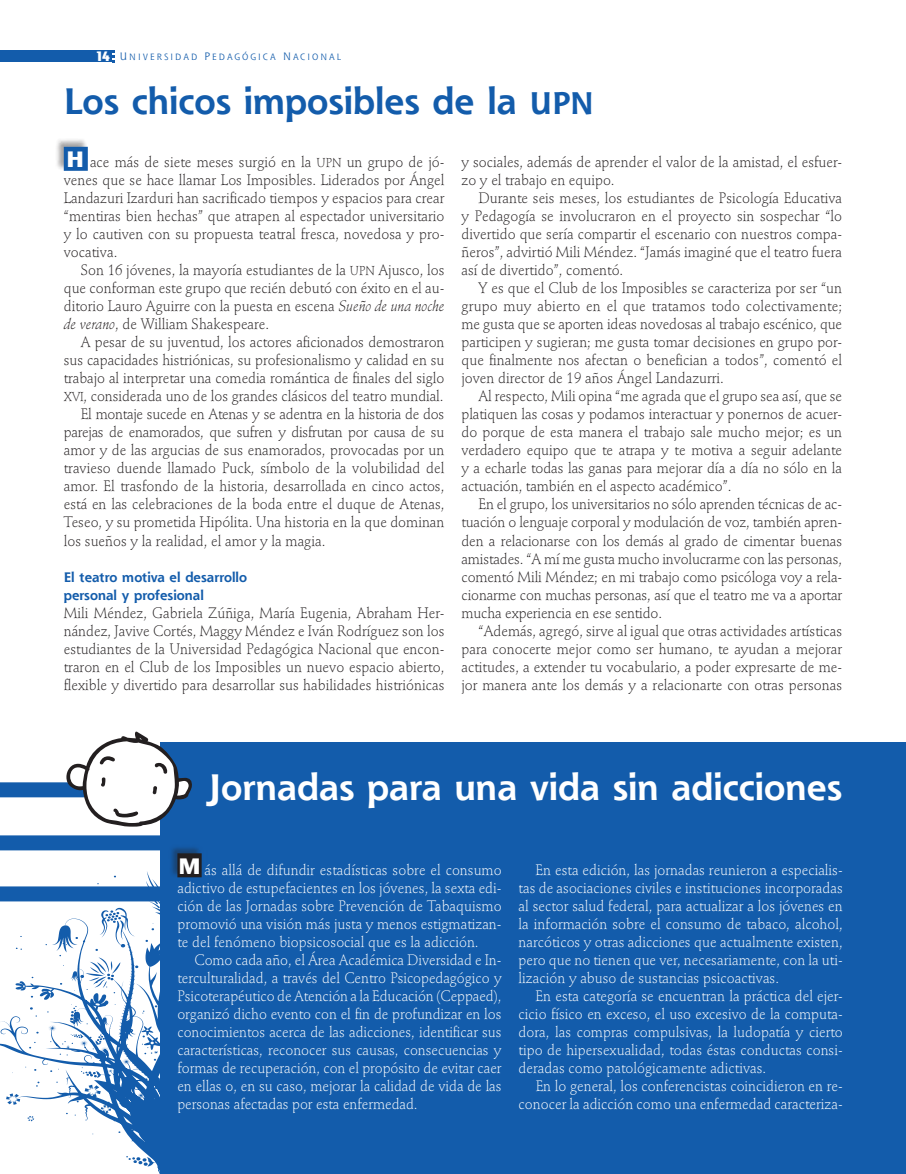
<style>
.page{position:relative;width:906px;height:1174px;background:#fff}
.page>*{position:absolute;margin:0;border:0;box-sizing:border-box;transform-origin:0 0}
.t1{font:700 36px "Shannon";color:#fff}
.t2{font:700 36px "Shannon";color:#135cab}
.t3{font:700 22.2px "Stone Sans";color:#fff}
.t4{font:300 15px/18px "Stempel Schneidler";color:#231f20;text-align:justify;scale:.95 1}
.t5{font:300 15px/18px "Stempel Schneidler";color:#fff;text-align:justify;scale:.95 1}
.t6{font:300 15px "Stempel Schneidler";letter-spacing:-.02em;color:#231f20;scale:.95 1}
.t7{font:700 13.5px/18px "Shannon";color:#135cab}
.t8{font:8.85px "Shannon Book SC850";letter-spacing:.235em;color:#135cab}
.s1{font-family:"Briem Akademi MM 900 400";font-size:13.5px;color:#fff}
.s2{font-size:10.5px}
.s3{font-family:"Shannon Bold SC850";font-weight:400;font-size:30.6px}
.s4{font-family:"Stempel Schneidler Light SC850";font-weight:400;font-size:12.75px}
.s5{font-style:italic}
</style>
<div class="page">
<div style="left:0;top:50px;width:111px;height:12px;background:#135cab"></div>
<svg style="left:113px;top:50px;width:2px;height:12px"></svg>
<div style="left:160px;top:742px;width:746px;height:432px;background:#135cab"></div>
<div style="left:55px;top:138px;width:69px;height:41px;background:#231f20;opacity:.4"></div>
<div style="left:64px;top:147px;width:24px;height:24px;background:#135cab"></div>
<div style="left:0;top:782px;width:160px;height:15px;background:#135cab"></div>
<div style="left:0;top:835px;width:160px;height:15px;background:#135cab"></div>
<svg style="left:0;top:871px;width:160px;height:303px"></svg>
<div style="left:168px;top:844px;width:74px;height:41px;background:#231f20;opacity:.4"></div>
<div style="left:177px;top:853px;width:25px;height:24px;background:#231f20"></div>
<svg style="left:66px;top:731px;width:126px;height:95px"></svg>
<p class="t8" style="left:95px;top:51px;width:77px"><span class="s1">14</span> <span class="s2">U</span>NI VE RSIDAD</p>
<p class="t8" style="left:204px;top:51px;width:16px"><span class="s2">P</span> EDAG</p>
<p class="t8" style="left:242px;top:51px;width:101px">ÓGI CA <span class="s2">N</span>ACI ONA L</p>
<h1 class="t2" style="left:64px;top:79px;width:532px">Los chicos imposibles de la <span class="s3">upn</span></h1>
<h2 class="t3" style="left:67px;top:146px;width:18px">H</h2>
<p class="t4" style="left:64px;top:153px;width:402px;text-indent:26px">ace más de siete meses surgió en la <span class="s4">UPN</span> un grupo de jó&shy;venes que se hace llamar Los Imposibles. Liderados por Ángel Landazuri Izarduri han sacrificado tiempos y espacios para crear “mentiras bien hechas” que atrapen al espectador universitario y lo cautiven con su propuesta teatral fresca, novedosa y pro&shy;vocativa.</p>
<p class="t4" style="left:64px;top:261px;width:402px;text-indent:17px">Son 16 jóvenes, la mayoría estudiantes de la <span class="s4">UPN</span> Ajusco, los que conforman este grupo que recién debutó con éxito en el au&shy;ditorio Lauro Aguirre con la puesta en escena <span class="s5">Sueño de una noche de verano</span>, de William Shakespeare.</p>
<p class="t4" style="left:81px;top:333px;width:384px">A pesar de su juventud, los actores aficionados demostraron</p>
<p class="t4" style="left:64px;top:351px;width:402px">sus capacidades histriónicas, su profesionalismo y calidad en su</p>
<p class="t4" style="left:64px;top:369px;width:402px">trabajo al interpretar una comedia romántica de finales del siglo</p>
<p class="t4" style="left:64px;top:387px;width:401px"><span class="s4">XVI</span>, considerada uno de los grandes clásicos del teatro mundial.</p>
<p class="t6" style="left:81px;top:405px;width:384px">El montaje sucede en Atenas y se adentra en la historia de dos</p>
<p class="t6" style="left:64px;top:423px;width:402px">parejas de enamorados, que sufren y disfrutan por causa de su</p>
<p class="t4" style="left:64px;top:441px;width:402px">amor y de las argucias de sus enamorados, provocadas por un</p>
<p class="t4" style="left:64px;top:459px;width:402px">travieso duende llamado Puck, símbolo de la volubilidad del</p>
<p class="t4" style="left:64px;top:477px;width:402px">amor. El trasfondo de la historia, desarrollada en cinco actos,</p>
<p class="t4" style="left:64px;top:495px;width:402px">está en las celebraciones de la boda entre el duque de Atenas,</p>
<p class="t4" style="left:64px;top:513px;width:402px">Teseo, y su prometida Hipólita. Una historia en la que dominan</p>
<p class="t4" style="left:64px;top:531px;width:277px">los sueños y la realidad, el amor y la magia.</p>
<p class="t7" style="left:64px;top:567px;width:185px">El teatro motiva el desarrollo personal y profesional</p>
<p class="t4" style="left:64px;top:603px;width:402px">Mili Méndez, Gabriela Zúñiga, María Eugenia, Abraham Her&shy;nández, Javive Cortés, Maggy Méndez e Iván Rodríguez son los estudiantes de la Universidad Pedagógica Nacional que encon&shy;traron en el Club de los Imposibles un nuevo espacio abierto, flexible y divertido para desarrollar sus habilidades histriónicas</p>
<p class="t4" style="left:461px;top:153px;width:402px">y sociales, además de aprender el valor de la amistad, el esfuer&shy;zo y el trabajo en equipo.</p>
<p class="t4" style="left:461px;top:189px;width:402px;text-indent:17px">Durante seis meses, los estudiantes de Psicología Educativa y Pedagogía se involucraron en el proyecto sin sospechar “lo divertido que sería compartir el escenario con nuestros compa&shy;ñeros”, advirtió Mili Méndez. “Jamás imaginé que el teatro fuera así de divertido”, comentó.</p>
<p class="t4" style="left:461px;top:279px;width:402px;text-indent:17px">Y es que el Club de los Imposibles se caracteriza por ser “un grupo muy abierto en el que tratamos todo colectivamente; me gusta que se aporten ideas novedosas al trabajo escénico, que participen y sugieran; me gusta tomar decisiones en grupo por&shy;que finalmente nos afectan o benefician a todos”, comentó el joven director de 19 años Ángel Landazurri.</p>
<p class="t4" style="left:461px;top:387px;width:402px;text-indent:17px">Al respecto, Mili opina “me agrada que el grupo sea así, que se platiquen las cosas y podamos interactuar y ponernos de acuer&shy;do porque de esta manera el trabajo sale mucho mejor; es un verdadero equipo que te atrapa y te motiva a seguir adelante y a echarle todas las ganas para mejorar día a día no sólo en la actuación, también en el aspecto académico”.</p>
<p class="t4" style="left:461px;top:495px;width:402px;text-indent:17px">En el grupo, los universitarios no sólo aprenden técnicas de ac&shy;tuación o lenguaje corporal y modulación de voz, también apren&shy;den a relacionarse con los demás al grado de cimentar buenas amistades. “A mí me gusta mucho involucrarme con las personas, comentó Mili Méndez; en mi trabajo como psicóloga voy a rela&shy;cionarme con muchas personas, así que el teatro me va a aportar mucha experiencia en ese sentido.</p>
<p class="t4" style="left:461px;top:621px;width:402px;text-indent:17px">“Además, agregó, sirve al igual que otras actividades artísticas para conocerte mejor como ser humano, te ayudan a mejorar actitudes, a extender tu vocabulario, a poder expresarte de me&shy;jor manera ante los demás y a relacionarte con otras personas</p>
<h1 class="t1" style="left:208px;top:765px;width:636px">Jornadas para una vida sin adicciones</h1>
<h2 class="t3" style="left:179px;top:852px;width:23px">M</h2>
<p class="t5" style="left:177px;top:861px;width:343px;text-indent:27px">ás allá de difundir estadísticas sobre el consumo adictivo de estupefacientes en los jóvenes, la sexta edi&shy;ción de las Jornadas sobre Prevención de Tabaquismo promovió una visión más justa y menos estigmatizan&shy;te del fenómeno biopsicosocial que es la adicción.</p>
<p class="t5" style="left:177px;top:951px;width:343px;text-indent:17px">Como cada año, el Área Académica Diversidad e In&shy;terculturalidad, a través del Centro Psicopedagógico y Psicoterapéutico de Atención a la Educación (Ceppaed), organizó dicho evento con el fin de profundizar en los conocimientos acerca de las adicciones, identificar sus características, reconocer sus causas, consecuencias y formas de recuperación, con el propósito de evitar caer en ellas o, en su caso, mejorar la calidad de vida de las personas afectadas por esta enfermedad.</p>
<p class="t5" style="left:518px;top:861px;width:343px;text-indent:17px">En esta edición, las jornadas reunieron a especialis&shy;tas de asociaciones civiles e instituciones incorporadas al sector salud federal, para actualizar a los jóvenes en la información sobre el consumo de tabaco, alcohol, narcóticos y otras adicciones que actualmente existen, pero que no tienen que ver, necesariamente, con la uti&shy;lización y abuso de sustancias psicoactivas.</p>
<p class="t5" style="left:518px;top:987px;width:343px;text-indent:17px">En esta categoría se encuentran la práctica del ejer&shy;cicio físico en exceso, el uso excesivo de la computa&shy;dora, las compras compulsivas, la ludopatía y cierto tipo de hipersexualidad, todas éstas conductas consi&shy;deradas como patológicamente adictivas.</p>
<p class="t5" style="left:518px;top:1077px;width:343px;text-align:right">En lo general, los conferencistas coincidieron en re&shy;conocer la adicción como una enfermedad caracteriza-</p>
</div>
